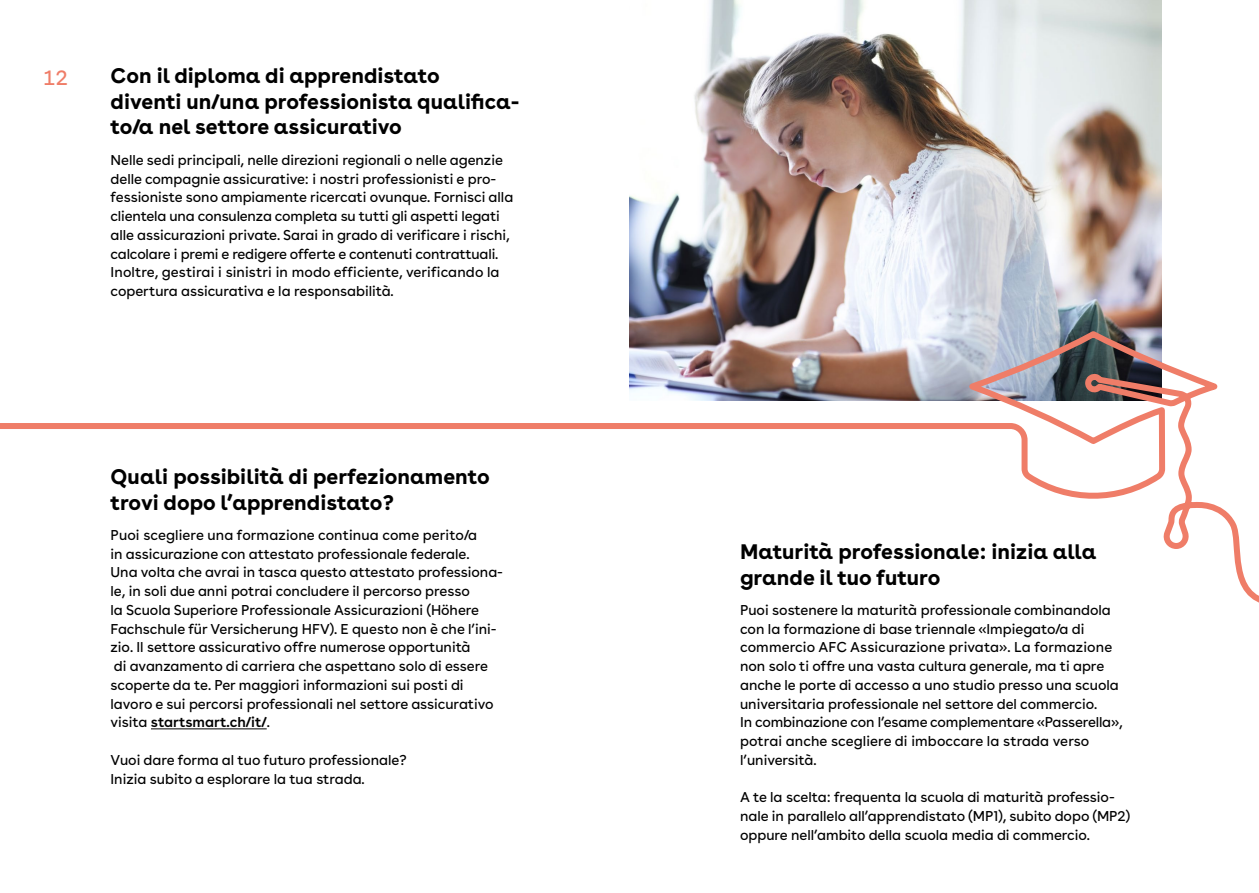
<style>
.page{position:relative;width:1259px;height:893px;background:#fff}
.page>*{position:absolute;margin:0;border:0;box-sizing:border-box;transform-origin:0 0}
.t1{font:700 21px/25.5px "Buenos Aires";color:#000}
.t2{font:21px "Buenos Aires";color:#ef7d68}
.t3{font:14.25px/18.8px "Buenos Aires";letter-spacing:-.005em;color:#000}
.s1{font-weight:600}
</style>
<div class="page">
<img style="left:629px;top:0;width:532px;height:327px">
<svg style="left:0;top:327px;width:1259px;height:403px"></svg>
<h1 class="t2" style="left:43px;top:60px;width:27px">12</h1>
<h1 class="t1" style="left:111px;top:61px;width:410px">Con il diploma di apprendistato<br>diventi un/una professionista qualifica&shy;to/a nel settore assicurativo</h1>
<p class="t3" style="left:111px;top:149px;width:404px">Nelle sedi principali, nelle direzioni regionali o nelle agenzie delle compagnie assicurative: i nostri professionisti e pro&shy;fessioniste sono ampiamente ricercati ovunque. Fornisci alla clientela una consulenza completa su tutti gli aspetti legati alle assicurazioni private. Sarai in grado di verificare i rischi, calcolare i premi e redigere offerte e contenuti contrattuali.<br>Inoltre, gestirai i sinistri in modo efficiente, verificando la copertura assicurativa e la responsabilità.</p>
<h1 class="t1" style="left:111px;top:462px;width:381px">Quali possibilità di perfezionamento trovi dopo l’apprendistato?</h1>
<p class="t3" style="left:111px;top:524px;width:394px">Puoi scegliere una formazione continua come perito/a<br>in assicurazione con attestato professionale federale.<br>Una volta che avrai in tasca questo attestato professiona&shy;le, in soli due anni potrai concludere il percorso presso<br>la Scuola Superiore Professionale Assicurazioni (Höhere Fachschule für Versicherung HFV). E questo non è che l’ini&shy;zio. Il settore assicurativo offre numerose opportunità<br>di avanzamento di carriera che aspettano solo di essere scoperte da te. Per maggiori informazioni sui posti di lavoro e sui percorsi professionali nel settore assicurativo visita <span class="s1">startsmart.ch/it/</span>.</p>
<p class="t3" style="left:111px;top:749px;width:298px">Vuoi dare forma al tuo futuro professionale?<br>Inizia subito a esplorare la tua strada.</p>
<h1 class="t1" style="left:740px;top:537px;width:357px">Maturità professionale: inizia alla grande il tuo futuro</h1>
<p class="t3" style="left:740px;top:599px;width:384px">Puoi sostenere la maturità professionale combinandola con la formazione di base triennale «Impiegato/a di commercio AFC Assicurazione privata». La formazione non solo ti offre una vasta cultura generale, ma ti apre anche le porte di accesso a uno studio presso una scuola universitaria professionale nel settore del commercio.<br>In combinazione con l’esame complementare «Passerella», potrai anche scegliere di imboccare la strada verso l’università.</p>
<p class="t3" style="left:740px;top:787px;width:391px">A te la scelta: frequenta la scuola di maturità professio&shy;nale in parallelo all’apprendistato (MP1), subito dopo (MP2) oppure nell’ambito della scuola media di commercio.</p>
</div>
